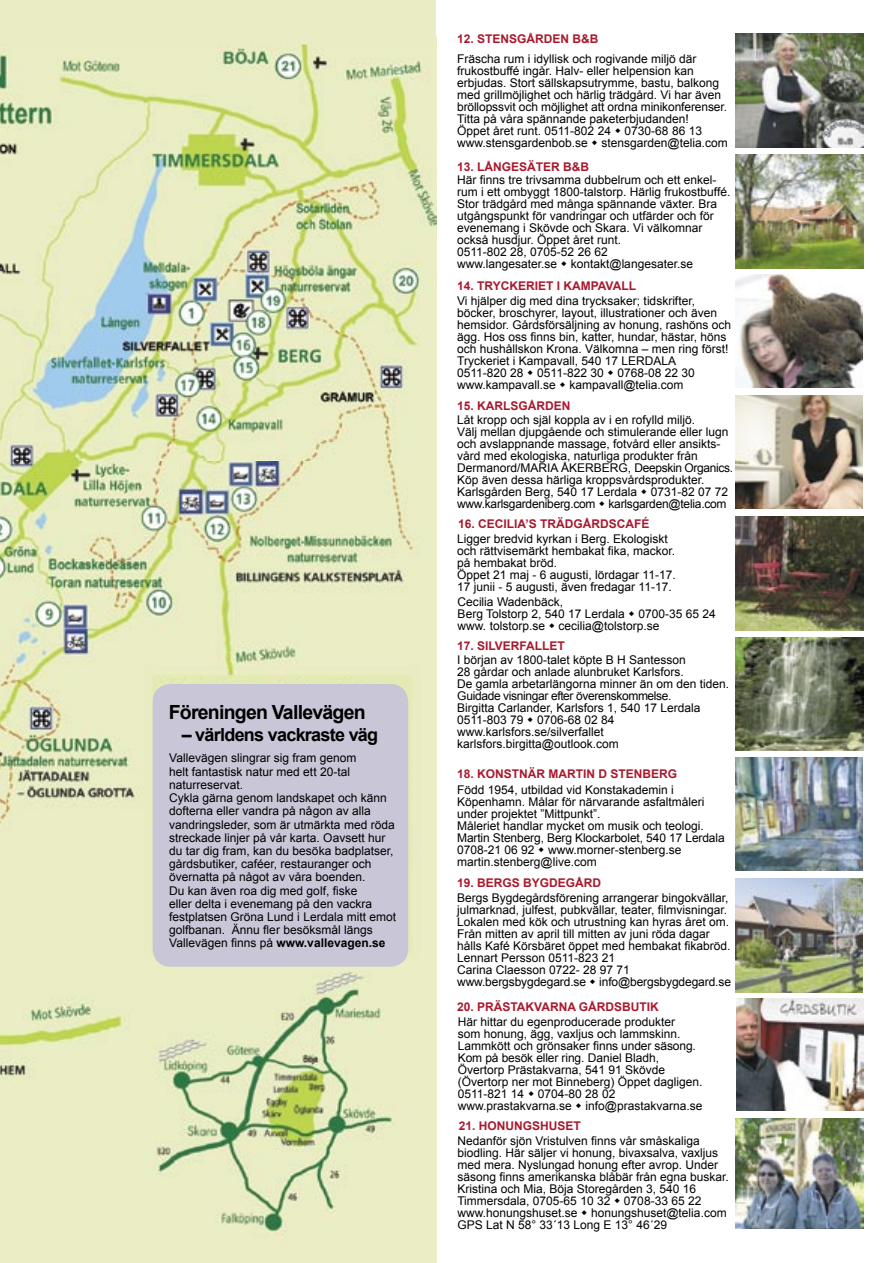
<style>
.page{position:relative;width:893px;height:1263px;background:#fff}
.page>*{position:absolute;margin:0;border:0;box-sizing:border-box;transform-origin:0 0}
.t1{font:700 19.5px "Arial";letter-spacing:-.04em;color:#000}
.t2{font:700 18px "Arial";letter-spacing:-.04em;color:#000}
.t3{font:12px/12px "Arial";color:#000}
.t4{font:700 12px "Arial";color:#a9192d}
.s1{font-weight:700}
</style>
<div class="page">
<img style="left:0;top:35px;width:437px;height:1228px">
<div style="left:0;top:0;width:436px;height:45px;background:#eaedc3"></div>
<img style="left:735px;top:34px;width:128px;height:113px">
<img style="left:735px;top:758px;width:128px;height:113px">
<img style="left:736px;top:1118px;width:127px;height:111px">
<img style="left:736px;top:998px;width:128px;height:112px">
<img style="left:735px;top:395px;width:128px;height:114px">
<img style="left:736px;top:878px;width:127px;height:114px">
<img style="left:735px;top:155px;width:128px;height:114px">
<img style="left:735px;top:638px;width:128px;height:112px">
<img style="left:735px;top:274px;width:128px;height:113px">
<div style="left:153px;top:684px;width:255px;height:283px;background:#c8c6d7;border-radius:18px"></div>
<img style="left:735px;top:516px;width:128px;height:114px">
<h1 class="t1" style="left:169px;top:701px;width:198px">Föreningen Vallevägen</h1>
<h2 class="t2" style="left:182px;top:724px;width:198px">– världens vackraste väg</h2>
<p class="t3" style="left:169px;top:752px;width:228px;line-height:13.2px">Vallevägen slingrar sig fram genom<br>helt fantastisk natur med ett 20-tal naturreservat.<br>Cykla gärna genom landskapet och känn dofterna eller vandra på någon av alla vandringsleder, som är utmärkta med röda streckade linjer på vår karta. Oavsett hur du tar dig fram, kan du besöka badplatser, gårdsbutiker, caféer, restauranger och övernatta på något av våra boenden.<br>Du kan även roa dig med golf, fiske<br>eller delta i evenemang på den vackra festplatsen Gröna Lund i Lerdala mitt emot golfbanan. Ännu fler besöksmål längs Vallevägen finns på <span class="s1">www.vallevagen.se</span></p>
<p class="t4" style="left:457px;top:33px;width:143px">12. STENSGÅRDEN B&amp;B</p>
<p class="t3" style="left:457px;top:53px;width:272px">Fräscha rum i idyllisk och rogivande miljö där frukostbuffé ingår. Halv- eller helpension kan erbjudas. Stort sällskapsutrymme, bastu, balkong med grillmöjlighet och härlig trädgård. Vi har även bröllopssvit och möjlighet att ordna minikonferenser.<br>Titta på våra spännande paketerbjudanden!<br>Öppet året runt. 0511-802 24 0730-68 86 13 www.stensgardenbob.se stensgarden@telia.com</p>
<p class="t4" style="left:457px;top:160px;width:134px">13. LÅNGESÄTER B&amp;B</p>
<p class="t3" style="left:457px;top:174px;width:275px">Här finns tre trivsamma dubbelrum och ett enkel&shy;rum i ett ombyggt 1800-talstorp. Härlig frukostbuffé.<br>Stor trädgård med många spännande växter. Bra utgångspunkt för vandringar och utfärder och för evenemang i Skövde och Skara. Vi välkomnar också husdjur. Öppet året runt.<br>0511-802 28, 0705-52 26 62<br>www.langesater.se kontakt@langesater.se</p>
<p class="t4" style="left:457px;top:279px;width:180px">14. TRYCKERIET I KAMPAVALL</p>
<p class="t3" style="left:457px;top:294px;width:276px">Vi hjälper dig med dina trycksaker; tidskrifter, böcker, broschyrer, layout, illustrationer och även hemsidor. Gårdsförsäljning av honung, rashöns och ägg. Hos oss finns bin, katter, hundar, hästar, höns och hushållskon Krona. Välkomna – men ring först!<br>Tryckeriet i Kampavall, 540 17 LERDALA<br>0511-820 28 0511-822 30 0768-08 22 30 www.kampavall.se kampavall@telia.com</p>
<p class="t4" style="left:457px;top:399px;width:115px">15. KARLSGÅRDEN</p>
<p class="t3" style="left:457px;top:414px;width:277px">Låt kropp och själ koppla av i en rofylld miljö.<br>Välj mellan djupgående och stimulerande eller lugn och avslappnande massage, fotvård eller ansikts&shy;vård med ekologiska, naturliga produkter från Dermanord/MARIA ÅKERBERG, Deepskin Organics.<br>Köp även dessa härliga kroppsvårdsprodukter.<br>Karlsgården Berg, 540 17 Lerdala 0731-82 07 72 www.karlsgardeniberg.com karlsgarden@telia.com</p>
<p class="t4" style="left:458px;top:517px;width:193px">16. CECILIA’S TRÄDGÅRDSCAFÉ</p>
<p class="t3" style="left:457px;top:532px;width:220px">Ligger bredvid kyrkan i Berg. Ekologiskt och rättvisemärkt hembakat fika, mackor. på hembakat bröd.<br>Öppet 21 maj - 6 augusti, lördagar 11-17.<br>17 junii - 5 augusti, även fredagar 11-17.</p>
<p class="t3" style="left:458px;top:596px;width:260px">Cecilia Wadenbäck,<br>Berg Tolstorp 2, 540 17 Lerdala 0700-35 65 24 www. tolstorp.se cecilia@tolstorp.se</p>
<p class="t4" style="left:457px;top:639px;width:109px">17. SILVERFALLET</p>
<p class="t3" style="left:457px;top:654px;width:274px">I början av 1800-talet köpte B H Santesson<br>28 gårdar och anlade alunbruket Karlsfors.<br>De gamla arbetarlängorna minner än om den tiden.<br>Guidade visningar efter överenskommelse.<br>Birgitta Carlander, Karlsfors 1, 540 17 Lerdala 0511-803 79 0706-68 02 84 www.karlsfors.se/silverfallet karlsfors.birgitta@outlook.com</p>
<p class="t4" style="left:457px;top:767px;width:222px">18. KONSTNÄR MARTIN D STENBERG</p>
<p class="t3" style="left:457px;top:784px;width:269px">Född 1954, utbildad vid Konstakademin i Köpenhamn. Målar för närvarande asfaltmåleri under projektet ”Mittpunkt”.<br>Måleriet handlar mycket om musik och teologi.<br>Martin Stenberg, Berg Klockarbolet, 540 17 Lerdala 0708-21 06 92 www.morner-stenberg.se martin.stenberg@live.com</p>
<p class="t4" style="left:457px;top:876px;width:146px">19. BERGS BYGDEGÅRD</p>
<p class="t3" style="left:457px;top:892px;width:275px">Bergs Bygdegårdsförening arrangerar bingokvällar, julmarknad, julfest, pubkvällar, teater, filmvisningar.<br>Lokalen med kök och utrustning kan hyras året om.<br>Från mitten av april till mitten av juni röda dagar hålls Kafé Körsbäret öppet med hembakat fikabröd.<br>Lennart Persson 0511-823 21<br>Carina Claesson 0722- 28 97 71 www.bergsbygdegard.se info@bergsbygdegard.se</p>
<p class="t4" style="left:457px;top:1000px;width:203px">20. PRÄSTAKVARNA GÅRDSBUTIK</p>
<p class="t3" style="left:458px;top:1016px;width:246px">Här hittar du egenproducerade produkter<br>som honung, ägg, vaxljus och lammskinn.<br>Lammkött och grönsaker finns under säsong.<br>Kom på besök eller ring. Daniel Bladh, Övertorp Prästakvarna, 541 91 Skövde (Övertorp ner mot Binneberg) Öppet dagligen.<br>0511-821 14 0704-80 28 02 www.prastakvarna.se info@prastakvarna.se</p>
<p class="t4" style="left:459px;top:1119px;width:124px">21. HONUNGSHUSET</p>
<p class="t3" style="left:457px;top:1134px;width:273px">Nedanför sjön Vristulven finns vår småskaliga<br>bi odling. Här säljer vi honung, bivax salva, vaxljus med mera. Nyslungad honung efter avrop. Under säsong finns amerikanska blåbär från egna buskar.<br>Kristina och Mia, Böja Storegården 3, 540 16<br>Timmersdala, 0705-65 10 32 0708-33 65 22 www.honungshuset.se honungshuset@telia.com GPS Lat N 58° 33´13 Long E 13° 46´29</p>
</div>
